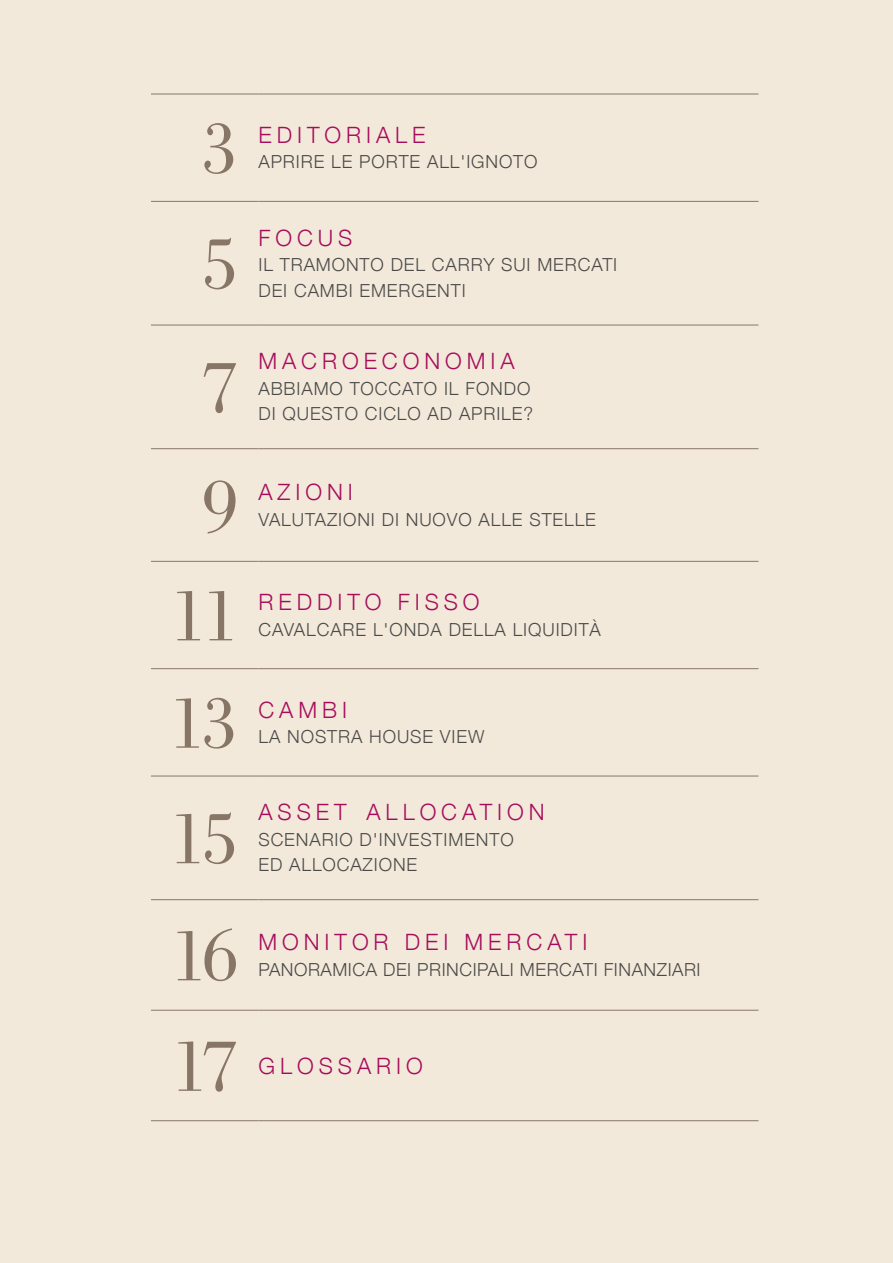
<style>
.page{position:relative;width:893px;height:1263px;background:#f3e9da}
.page>*{position:absolute;margin:0;border:0;box-sizing:border-box;transform-origin:0 0}
.t1{font:300 71.85px "Bodoni BE";letter-spacing:-.075em;color:#827060}
.t2{font:300 22.5px "Helvetica Neue LT";letter-spacing:.22em;color:#a30156}
.t3{font:300 18px/25.5px "Helvetica Neue LT";letter-spacing:.05em;color:#424241}
.t4{font:300 18px "Helvetica Neue LT";letter-spacing:.03em;color:#424241}
</style>
<div class="page">
<hr style="left:151px;top:94px;width:107px;height:1px;background:#827060">
<hr style="left:258px;top:94px;width:500px;height:1px;background:#827060">
<hr style="left:151px;top:448px;width:107px;height:1px;background:#827060">
<hr style="left:151px;top:561px;width:107px;height:1px;background:#827060">
<hr style="left:151px;top:668px;width:107px;height:1px;background:#827060">
<hr style="left:258px;top:448px;width:500px;height:1px;background:#827060">
<hr style="left:258px;top:561px;width:500px;height:1px;background:#827060">
<hr style="left:258px;top:668px;width:500px;height:1px;background:#827060">
<hr style="left:151px;top:201px;width:107px;height:1px;background:#827060">
<hr style="left:151px;top:325px;width:107px;height:1px;background:#827060">
<hr style="left:151px;top:776px;width:107px;height:1px;background:#827060">
<hr style="left:151px;top:899px;width:107px;height:1px;background:#827060">
<hr style="left:151px;top:1010px;width:107px;height:1px;background:#827060">
<hr style="left:151px;top:1120px;width:107px;height:1px;background:#827060">
<hr style="left:258px;top:201px;width:500px;height:1px;background:#827060">
<hr style="left:258px;top:325px;width:500px;height:1px;background:#827060">
<hr style="left:258px;top:776px;width:500px;height:1px;background:#827060">
<hr style="left:258px;top:899px;width:500px;height:1px;background:#827060">
<hr style="left:258px;top:1010px;width:500px;height:1px;background:#827060">
<hr style="left:258px;top:1120px;width:500px;height:1px;background:#827060">
<h1 class="t1" style="left:201px;top:108px;width:39px">3</h1>
<p class="t2" style="left:258px;top:121px;width:169px">EDITORIALE</p>
<p class="t3" style="left:258px;top:149px;width:281px">APRIRE LE PORTE ALL'IGNOTO</p>
<h1 class="t1" style="left:201px;top:223px;width:39px">5</h1>
<p class="t2" style="left:258px;top:224px;width:95px">FOCUS</p>
<p class="t3" style="left:258px;top:252px;width:360px">IL TRAMONTO DEL CARRY SUI MERCATI<br>DEI CAMBI EMERGENTI</p>
<h1 class="t1" style="left:201px;top:347px;width:39px">7</h1>
<p class="t2" style="left:258px;top:348px;width:258px">MACROECONOMIA</p>
<p class="t3" style="left:258px;top:375px;width:276px">ABBIAMO TOCCATO IL FONDO<br>DI QUESTO CICLO AD APRILE?</p>
<h1 class="t1" style="left:201px;top:465px;width:39px">9</h1>
<p class="t2" style="left:258px;top:478px;width:96px">AZIONI</p>
<p class="t3" style="left:258px;top:506px;width:339px">VALUTAZIONI DI NUOVO ALLE STELLE</p>
<h1 class="t1" style="left:169px;top:575px;width:71px">11</h1>
<p class="t2" style="left:258px;top:588px;width:223px">REDDITO FISSO</p>
<p class="t3" style="left:258px;top:616px;width:344px">CAVALCARE L'ONDA DELLA LIQUIDITÀ</p>
<h1 class="t1" style="left:168px;top:682px;width:72px">13</h1>
<p class="t2" style="left:258px;top:696px;width:90px">CAMBI</p>
<p class="t3" style="left:258px;top:724px;width:227px">LA NOSTRA HOUSE VIEW</p>
<h1 class="t1" style="left:168px;top:798px;width:72px">15</h1>
<p class="t2" style="left:258px;top:799px;width:288px">ASSET ALLOCATION</p>
<p class="t3" style="left:258px;top:826px;width:257px">SCENARIO D'INVESTIMENTO<br>ED ALLOCAZIONE</p>
<h1 class="t1" style="left:170px;top:915px;width:71px">16</h1>
<p class="t2" style="left:258px;top:928px;width:330px">MONITOR DEI MERCATI</p>
<p class="t4" style="left:258px;top:958px;width:444px">PANORAMICA DEI PRINCIPALI MERCATI FINANZIARI</p>
<h1 class="t1" style="left:170px;top:1025px;width:70px">17</h1>
<p class="t2" style="left:258px;top:1052px;width:166px">GLOSSARIO</p>
</div>
